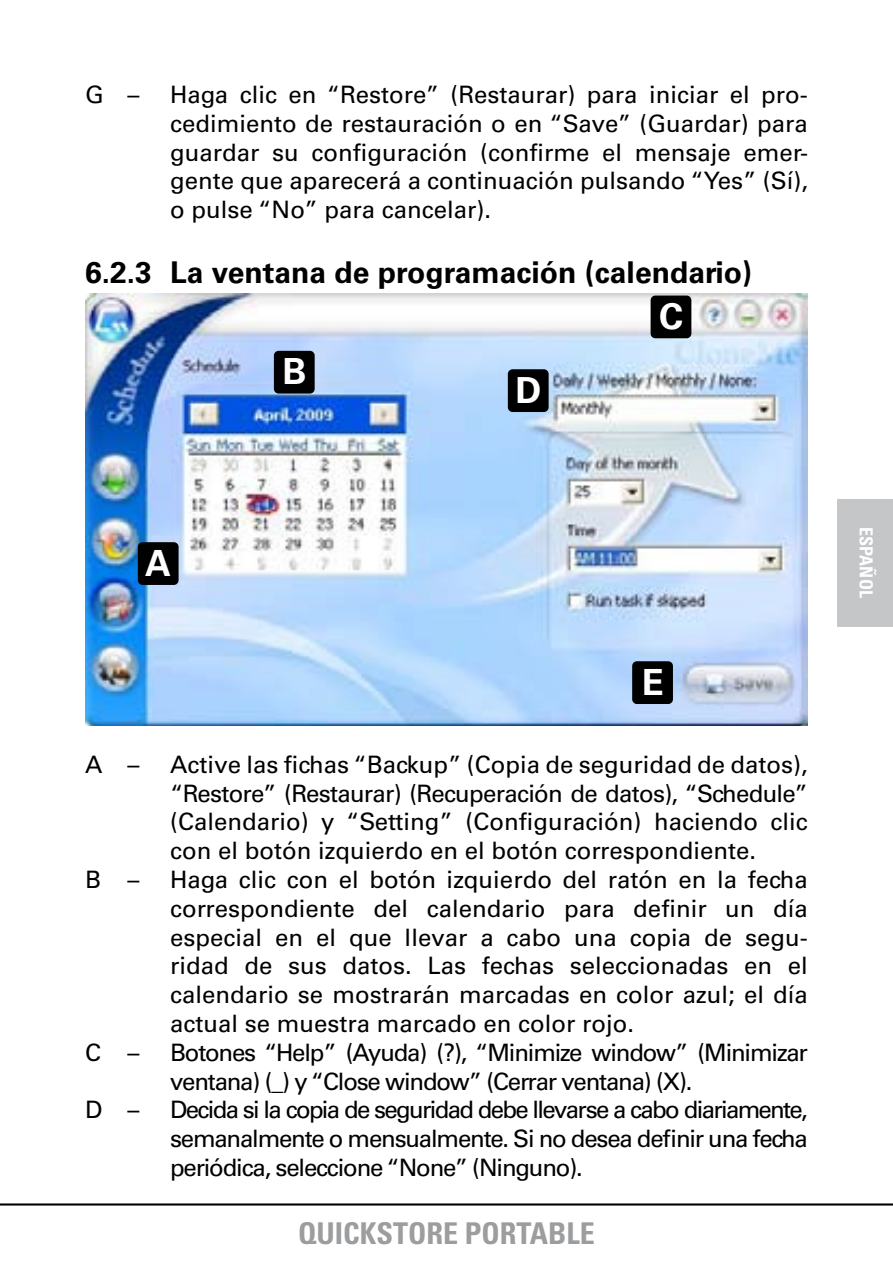
<style>
.page{position:relative;width:893px;height:1263px;background:#fff}
.page>*{position:absolute;margin:0;border:0;box-sizing:border-box;transform-origin:0 0}
.t1{font:700 36px "Univers";color:#fff}
.t2{font:700 30px "Univers";color:#000}
.t3{font:700 condensed 30px "Univers";color:#9c9d9f}
.t4{font:24px/28.8px "Univers";color:#000;text-align:justify}
.t5{font:24px/28.8px "Univers";letter-spacing:-.05em;color:#000}
.t6{font:700 condensed 18px "Univers";color:#fff}
</style>
<div class="page">
<hr style="left:0;top:1203px;width:893px;height:2px;background:#000">
<img style="left:85px;top:293px;width:723px;height:433px">
<div style="left:837px;top:499px;width:56px;height:127px;background:#c5c6c8"></div>
<div style="left:508px;top:369px;width:41px;height:43px;background:#000;border-radius:5px"></div>
<div style="left:632px;top:661px;width:41px;height:43px;background:#000;border-radius:5px"></div>
<div style="left:138px;top:542px;width:41px;height:43px;background:#010101;border-radius:5px"></div>
<div style="left:274px;top:351px;width:41px;height:43px;background:#010101;border-radius:5px"></div>
<div style="left:651px;top:296px;width:40px;height:42px;background:#010101;border-radius:5px"></div>
<p class="t4" style="left:85px;top:80px;width:56px">G –</p>
<p class="t4" style="left:170px;top:80px;width:639px">Haga clic en “Restore” (Restaurar) para iniciar el pro&shy;cedimiento de restauración o en “Save” (Guardar) para guardar su configuración (confirme el mensaje emer&shy;gente que aparecerá a continuación pulsando “Yes” (Sí), o pulse “No” para cancelar).</p>
<p class="t2" style="left:85px;top:255px;width:669px">6.2.3 La ventana de programación (calendario)</p>
<h1 class="t1" style="left:145px;top:542px;width:27px">A</h1>
<h1 class="t1" style="left:282px;top:351px;width:26px">B</h1>
<h1 class="t1" style="left:515px;top:369px;width:27px">D</h1>
<h1 class="t1" style="left:659px;top:295px;width:26px">C</h1>
<h1 class="t1" style="left:642px;top:661px;width:23px">E</h1>
<p class="t4" style="left:85px;top:750px;width:56px">A –</p>
<p class="t4" style="left:170px;top:750px;width:639px">Active las fichas “Backup” (Copia de seguridad de datos), “Restore” (Restaurar) (Recuperación de datos), “Schedule” (Calendario) y “Setting” (Configuración) haciendo clic con el botón izquierdo en el botón correspondiente.</p>
<p class="t4" style="left:85px;top:865px;width:56px">B –</p>
<p class="t4" style="left:170px;top:865px;width:639px">Haga clic con el botón izquierdo del ratón en la fecha correspondiente del calendario para definir un día especial en el que llevar a cabo una copia de segu&shy;ridad de sus datos. Las fechas seleccionadas en el calendario se mostrarán marcadas en color azul; el día actual se muestra marcado en color rojo.</p>
<p class="t4" style="left:85px;top:1038px;width:56px">C –</p>
<p class="t5" style="left:170px;top:1038px;width:639px">Botones “Help” (Ayuda) (?), “Minimize window” (Minimizar ventana) (_) y “Close window” (Cerrar ventana) (X).</p>
<p class="t4" style="left:85px;top:1095px;width:56px">D –</p>
<p class="t4" style="left:170px;top:1095px;width:639px">Decida si la copia de seguridad debe llevarse a cabo diariamente, semanalmente o mensualmente. Si no desea definir una fecha periódica, seleccione “None” (Ninguno).</p>
<p class="t3" style="left:298px;top:1215px;width:298px">QUICKSTORE PORTABLE</p>
<p class="t6" style="left:877px;top:527px;width:72px;rotate:90deg">ESPAÑOL</p>
</div>
